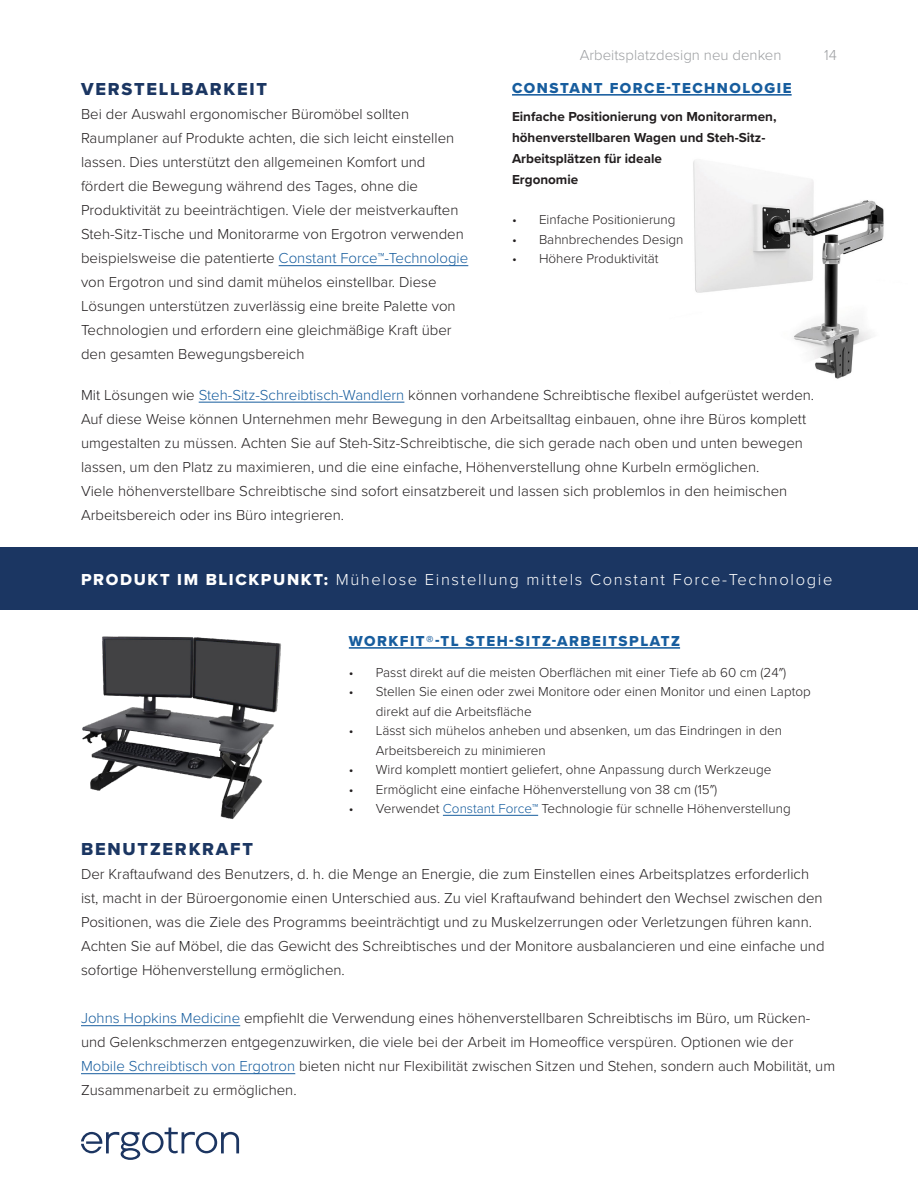
<style>
.page{position:relative;width:918px;height:1188px;background:#fff}
.page>*{position:absolute;margin:0;border:0;box-sizing:border-box;transform-origin:0 0}
.t1{font:18px "Proxima Nova Extrabld";letter-spacing:.1em;color:#1b3662}
.t2{font:300 16.5px "Proxima Nova";letter-spacing:.1em;color:#fff}
.t3{font:300 15px/24px "Proxima Nova";color:#231f20}
.t4{font:15px "Proxima Nova Extrabld";letter-spacing:.1em;color:#175d9e}
.t5{font:300 15px "Proxima Nova";color:#9d9fa2}
.t6{font:300 13.5px/19.5px "Proxima Nova";color:#231f20}
.t7{font:700 13.5px/21px "Proxima Nova";color:#231f20}
.s1{color:#175d9e}
.s2{font-family:"Proxima Nova Extrabld";font-weight:400}
</style>
<div class="page">
<svg style="left:81px;top:1128px;width:158px;height:32px"></svg>
<img style="left:693px;top:160px;width:191px;height:219px">
<div style="left:0;top:547px;width:918px;height:62px;background:#1b3662"></div>
<hr style="left:279px;top:265px;width:189px;height:1px;background:#175d9e">
<hr style="left:512px;top:94px;width:280px;height:2px;background:#175d9e">
<hr style="left:443px;top:815px;width:95px;height:1px;background:#175d9e">
<hr style="left:349px;top:647px;width:331px;height:2px;background:#175d9e">
<hr style="left:81px;top:1025px;width:159px;height:1px;background:#175d9e">
<hr style="left:81px;top:1073px;width:214px;height:1px;background:#175d9e">
<img style="left:82px;top:636px;width:199px;height:183px">
<hr style="left:199px;top:402px;width:205px;height:1px;background:#175d9e">
<p class="t1" style="left:81px;top:76px;width:188px">VERSTELLBARKEIT</p>
<p class="t3" style="left:81px;top:101px;width:389px">Bei der Auswahl ergonomischer Büromöbel sollten Raumplaner auf Produkte achten, die sich leicht einstellen lassen. Dies unterstützt den allgemeinen Komfort und fördert die Bewegung während des Tages, ohne die Produktivität zu beeinträchtigen. Viele der meistverkauften Steh-Sitz-Tische und Monitorarme von Ergotron verwenden beispielsweise die patentierte <span class="s1">Constant Force™-Technologie </span>von Ergotron und sind damit mühelos einstellbar. Diese Lösungen unterstützen zuverlässig eine breite Palette von Technologien und erfordern eine gleichmäßige Kraft über den gesamten Bewegungsbereich</p>
<p class="t5" style="left:580px;top:44px;width:203px">Arbeitsplatzdesign neu denken</p>
<p class="t5" style="left:824px;top:44px;width:14px">14</p>
<p class="t4" style="left:512px;top:77px;width:281px">CONSTANT FORCE-TECHNOLOGIE</p>
<p class="t7" style="left:512px;top:106px;width:266px">Einfache Positionierung von Monitorarmen, höhenverstellbaren Wagen und Steh-Sitz-<br>Arbeitsplätzen für ideale<br>Ergonomie</p>
<p class="t6" style="left:512px;top:209px;width:165px">• Einfache Positionierung</p>
<p class="t6" style="left:512px;top:229px;width:173px">• Bahnbrechendes Design</p>
<p class="t6" style="left:512px;top:248px;width:148px">• Höhere Produktivität</p>
<p class="t3" style="left:81px;top:382px;width:735px">Mit Lösungen wie <span class="s1">Steh-Sitz-Schreibtisch-Wandlern</span> können vorhandene Schreibtische flexibel aufgerüstet werden.<br>Auf diese Weise können Unternehmen mehr Bewegung in den Arbeitsalltag einbauen, ohne ihre Büros komplett umgestalten zu müssen. Achten Sie auf Steh-Sitz-Schreibtische, die sich gerade nach oben und unten bewegen lassen, um den Platz zu maximieren, und die eine einfache, Höhenverstellung ohne Kurbeln ermöglichen.<br>Viele höhenverstellbare Schreibtische sind sofort einsatzbereit und lassen sich problemlos in den heimischen Arbeitsbereich oder ins Büro integrieren.</p>
<p class="t2" style="left:81px;top:567px;width:753px"><span class="s2">PRODUKT IM BLICKPUNKT:</span> Mühelose Einstellung mittels Constant Force-Technologie</p>
<p class="t4" style="left:349px;top:630px;width:333px">WORKFIT®-TL STEH-SITZ-ARBEITSPLATZ</p>
<p class="t6" style="left:349px;top:662px;width:439px">• Passt direkt auf die meisten Oberflächen mit einer Tiefe ab 60 cm (24″)</p>
<p class="t6" style="left:376px;top:681px;width:437px;text-indent:-27px">• Stellen Sie einen oder zwei Monitore oder einen Monitor und einen Laptop direkt auf die Arbeitsfläche</p>
<p class="t6" style="left:376px;top:720px;width:408px;text-indent:-27px">• Lässt sich mühelos anheben und absenken, um das Eindringen in den<br>Arbeitsbereich zu minimieren</p>
<p class="t6" style="left:349px;top:759px;width:424px">• Wird komplett montiert geliefert, ohne Anpassung durch Werkzeuge</p>
<p class="t6" style="left:349px;top:779px;width:370px">• Ermöglicht eine einfache Höhenverstellung von 38 cm (15″)</p>
<p class="t6" style="left:349px;top:798px;width:443px">• Verwendet <span class="s1">Constant Force™</span> Technologie für schnelle Höhenverstellung</p>
<p class="t1" style="left:81px;top:836px;width:174px">BENUTZERKRAFT</p>
<p class="t3" style="left:81px;top:861px;width:745px">Der Kraftaufwand des Benutzers, d. h. die Menge an Energie, die zum Einstellen eines Arbeitsplatzes erforderlich ist, macht in der Büroergonomie einen Unterschied aus. Zu viel Kraftaufwand behindert den Wechsel zwischen den Positionen, was die Ziele des Programms beeinträchtigt und zu Muskelzerrungen oder Verletzungen führen kann.<br>Achten Sie auf Möbel, die das Gewicht des Schreibtisches und der Monitore ausbalancieren und eine einfache und sofortige Höhenverstellung ermöglichen.</p>
<p class="t3" style="left:81px;top:1005px;width:756px"><span class="s1">Johns Hopkins Medicine</span> empfiehlt die Verwendung eines höhenverstellbaren Schreibtischs im Büro, um Rücken&shy;und Gelenkschmerzen entgegenzuwirken, die viele bei der Arbeit im Homeoffice verspüren. Optionen wie der <span class="s1">Mobile Schreibtisch von Ergotron</span> bieten nicht nur Flexibilität zwischen Sitzen und Stehen, sondern auch Mobilität, um Zusammenarbeit zu ermöglichen.</p>
</div>
